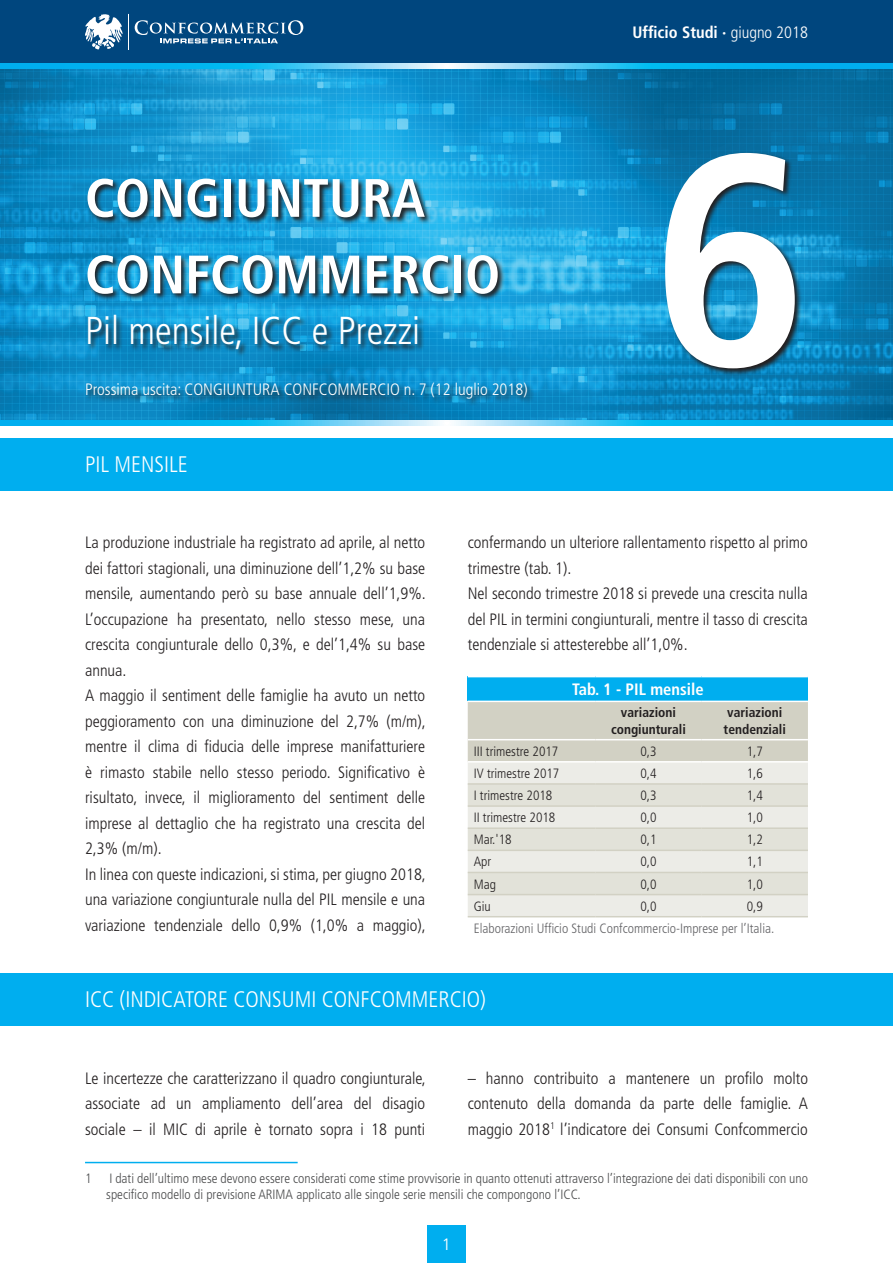
<style>
.page{position:relative;width:893px;height:1263px;background:#fff}
.page>*{position:absolute;margin:0;border:0;box-sizing:border-box;transform-origin:0 0}
.t1{font:700 condensed 300px "Frutiger LT Std";color:#fff}
.t2{font:700 condensed 54px/76.5px "Frutiger LT Std";color:#fff}
.t3{font:300 condensed 39px "Frutiger LT Std";color:#fff}
.t4{font:300 condensed 22.5px "Frutiger LT Std";color:#fff}
.t5{font:300 condensed 16.5px/25.5px "Frutiger LT Std";color:#231f20}
.t6{font:300 condensed 16.5px "Frutiger LT Std";color:#fff}
.t7{font:700 condensed 16.5px "Frutiger LT Std";color:#fff}
.t8{font:300 16.5px "Frutiger LT Std";color:#fff}
.t9{font:300 condensed 13.5px/16.2px "Frutiger LT Std";color:#4b4c4d}
.t10{font:300 condensed 13.5px "Frutiger LT Std";color:#231f20}
.t11{font:300 condensed 13.5px "Frutiger LT Std";color:#636366}
.t12{font:700 condensed 13.5px/16.2px "Frutiger LT Std";color:#231f20;text-align:center}
.s1{font-weight:300}
</style>
<div class="page">
<img style="left:0;top:68px;width:893px;height:353px">
<svg style="left:85px;top:177px;width:449px;height:229px;background:#1b8bbc"></svg>
<svg style="left:664px;top:151px;width:138px;height:225px;background:#18516e"></svg>
<div style="left:0;top:0;width:893px;height:68px;background:#00467e"></div>
<svg style="left:135px;top:20px;width:168px;height:23px"></svg>
<svg style="left:85px;top:14px;width:44px;height:36px"></svg>
<svg style="left:0;top:64px;width:893px;height:4px;background:#38c2f2"></svg>
<svg style="left:0;top:421px;width:893px;height:4px;background:#38c2f2"></svg>
<div style="left:0;top:438px;width:893px;height:52px;background:#00aeef"></div>
<hr style="left:85px;top:1162px;width:213px;height:1px;background:#00aeef">
<div style="left:0;top:973px;width:893px;height:53px;background:#00aeef"></div>
<div style="left:468px;top:677px;width:340px;height:24px;background:#00aeef"></div>
<div style="left:468px;top:702px;width:340px;height:59px;background:#d2d1c4"></div>
<div style="left:468px;top:762px;width:340px;height:154px;background:#ecece7"></div>
<svg style="left:468px;top:785px;width:340px;height:109px;background:#e5e5de"></svg>
<hr style="left:468px;top:783px;width:127px;height:2px;background:#d2d1c4">
<hr style="left:595px;top:783px;width:107px;height:2px;background:#d2d1c4">
<hr style="left:702px;top:783px;width:106px;height:2px;background:#d2d1c4">
<hr style="left:468px;top:805px;width:127px;height:2px;background:#d2d1c4">
<hr style="left:595px;top:805px;width:107px;height:2px;background:#d2d1c4">
<hr style="left:702px;top:805px;width:106px;height:2px;background:#d2d1c4">
<hr style="left:468px;top:827px;width:127px;height:2px;background:#d2d1c4">
<hr style="left:595px;top:827px;width:107px;height:2px;background:#d2d1c4">
<hr style="left:702px;top:827px;width:106px;height:2px;background:#d2d1c4">
<hr style="left:468px;top:849px;width:127px;height:2px;background:#d2d1c4">
<hr style="left:595px;top:849px;width:107px;height:2px;background:#d2d1c4">
<hr style="left:702px;top:849px;width:106px;height:2px;background:#d2d1c4">
<hr style="left:468px;top:872px;width:127px;height:1px;background:#d2d1c4">
<hr style="left:595px;top:872px;width:107px;height:1px;background:#d2d1c4">
<hr style="left:702px;top:872px;width:106px;height:1px;background:#d2d1c4">
<hr style="left:468px;top:894px;width:127px;height:1px;background:#d2d1c4">
<hr style="left:595px;top:894px;width:107px;height:1px;background:#d2d1c4">
<hr style="left:702px;top:894px;width:106px;height:1px;background:#d2d1c4">
<hr style="left:468px;top:916px;width:127px;height:1px;background:#d2d1c4">
<hr style="left:595px;top:916px;width:107px;height:1px;background:#d2d1c4">
<hr style="left:702px;top:916px;width:106px;height:1px;background:#d2d1c4">
<hr style="left:468px;top:739px;width:127px;height:1px;background:#fff">
<hr style="left:595px;top:739px;width:107px;height:1px;background:#fff">
<hr style="left:702px;top:739px;width:106px;height:1px;background:#fff">
<div style="left:427px;top:1225px;width:39px;height:38px;background:#00aeef"></div>
<h2 class="t2" style="left:85px;top:160px;width:417px">CONGIUNTURA<br>CONFCOMMERCIO</h2>
<h3 class="t3" style="left:85px;top:309px;width:337px">Pil mensile, ICC e Prezzi</h3>
<p class="t6" style="left:85px;top:380px;width:444px">Prossima uscita: CONGIUNTURA CONFCOMMERCIO n. 7 (12 luglio 2018)</p>
<h3 class="t4" style="left:85px;top:451px;width:104px">PIL MENSILE</h3>
<p class="t7" style="left:633px;top:23px;width:177px">Ufficio Studi · <span class="s1">giugno 2018</span></p>
<h1 class="t1" style="left:652px;top:83px;width:157px">6</h1>
<p class="t5" style="left:85px;top:530px;width:342px">La produzione industriale ha registrato ad aprile, al netto dei fattori stagionali, una diminuzione dell’1,2% su base mensile, aumentando però su base annuale dell’1,9%.<br>L’occupazione ha presentato, nello stesso mese, una crescita congiunturale dello 0,3%, e del’1,4% su base annua.<br>A maggio il sentiment delle famiglie ha avuto un netto peggioramento con una diminuzione del 2,7% (m/m), mentre il clima di fiducia delle imprese manifatturiere è rimasto stabile nello stesso periodo. Significativo è risultato, invece, il miglioramento del sentiment delle imprese al dettaglio che ha registrato una crescita del 2,3% (m/m).<br>In linea con queste indicazioni, si stima, per giugno 2018, una variazione congiunturale nulla del PIL mensile e una variazione tendenziale dello 0,9% (1,0% a maggio),</p>
<p class="t5" style="left:468px;top:530px;width:342px">confermando un ulteriore rallentamento rispetto al primo trimestre (tab. 1).<br>Nel secondo trimestre 2018 si prevede una crescita nulla del PIL in termini congiunturali, mentre il tasso di crescita tendenziale si attesterebbe all’1,0%.</p>
<p class="t7" style="left:572px;top:679px;width:133px">Tab. 1 - PIL mensile</p>
<p class="t12" style="left:611px;top:705px;width:76px">variazioni congiunturali</p>
<p class="t12" style="left:724px;top:705px;width:64px;text-align:left">variazioni tendenziali</p>
<p class="t10" style="left:474px;top:743px;width:86px">III trimestre 2017</p>
<p class="t10" style="left:640px;top:743px;width:18px">0,3</p>
<p class="t10" style="left:747px;top:743px;width:18px">1,7</p>
<p class="t10" style="left:474px;top:766px;width:87px">IV trimestre 2017</p>
<p class="t10" style="left:640px;top:766px;width:18px">0,4</p>
<p class="t10" style="left:747px;top:766px;width:18px">1,6</p>
<p class="t10" style="left:474px;top:788px;width:80px">I trimestre 2018</p>
<p class="t10" style="left:640px;top:788px;width:18px">0,3</p>
<p class="t10" style="left:747px;top:788px;width:18px">1,4</p>
<p class="t10" style="left:474px;top:810px;width:83px">II trimestre 2018</p>
<p class="t10" style="left:640px;top:810px;width:18px">0,0</p>
<p class="t10" style="left:747px;top:810px;width:18px">1,0</p>
<p class="t10" style="left:474px;top:832px;width:39px">Mar.'18</p>
<p class="t10" style="left:640px;top:832px;width:18px">0,1</p>
<p class="t10" style="left:747px;top:832px;width:18px">1,2</p>
<p class="t10" style="left:474px;top:854px;width:19px">Apr</p>
<p class="t10" style="left:640px;top:854px;width:18px">0,0</p>
<p class="t10" style="left:747px;top:854px;width:18px">1,1</p>
<p class="t10" style="left:474px;top:876px;width:24px">Mag</p>
<p class="t10" style="left:640px;top:876px;width:18px">0,0</p>
<p class="t10" style="left:747px;top:876px;width:18px">1,0</p>
<p class="t10" style="left:474px;top:898px;width:19px">Giu</p>
<p class="t10" style="left:640px;top:898px;width:18px">0,0</p>
<p class="t10" style="left:747px;top:898px;width:18px">0,9</p>
<p class="t11" style="left:474px;top:920px;width:302px">Elaborazioni Ufficio Studi Confcommercio-Imprese per l’Italia.</p>
<h3 class="t4" style="left:85px;top:987px;width:402px">ICC (INDICATORE CONSUMI CONFCOMMERCIO)</h3>
<p class="t5" style="left:85px;top:1066px;width:342px;text-align:justify">Le incertezze che caratterizzano il quadro congiunturale, associate ad un ampliamento dell’area del disagio sociale – il MIC di aprile è tornato sopra i 18 punti</p>
<p class="t5" style="left:468px;top:1066px;width:342px;text-align:justify">– hanno contribuito a mantenere un profilo molto contenuto della domanda da parte delle famiglie. A maggio 2018<sup>1</sup> l’indicatore dei Consumi Confcommercio</p>
<p class="t9" style="left:85px;top:1170px;width:8px">1</p>
<p class="t9" style="left:106px;top:1170px;width:703px">I dati dell’ultimo mese devono essere considerati come stime provvisorie in quanto ottenuti attraverso l’integrazione dei dati disponibili con uno specifico modello di previsione ARIMA applicato alle singole serie mensili che compongono l’ICC.</p>
<p class="t8" style="left:442px;top:1235px;width:11px">1</p>
</div>
